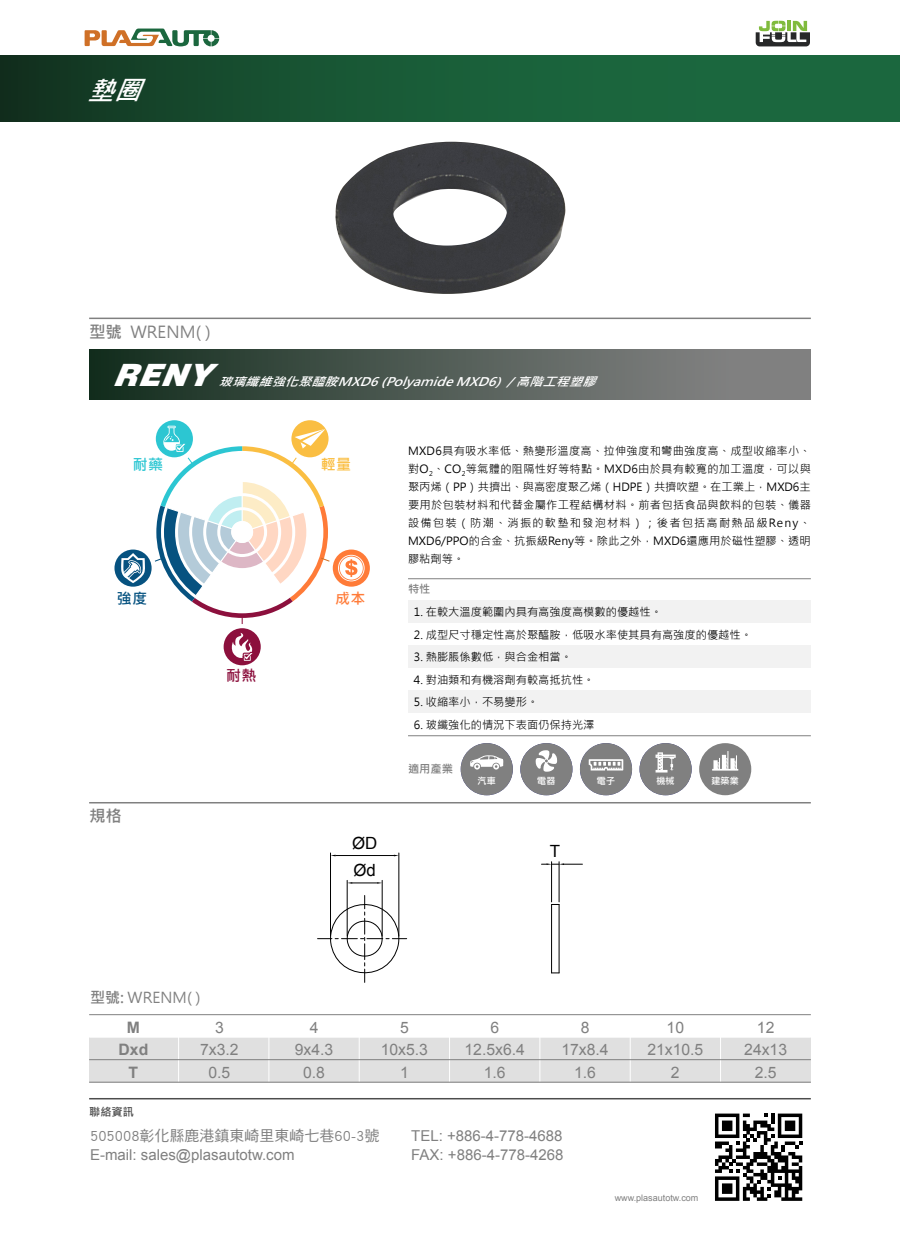
<style>
.page{position:relative;width:900px;height:1245px;background:#fff}
.page>*{position:absolute;margin:0;border:0;box-sizing:border-box;transform-origin:0 0}
.t1{font:italic 900 30.75px "Helvetica LT";color:#fff}
.t2{font:italic 700 26.03px "Microsoft Jheng Hei";color:#fff}
.t3{font:16.88px "Arial";color:#000}
.t4{font:16.5px "Microsoft Jheng Hei";color:#808080}
.t5{font:700 16.5px "Microsoft Jheng Hei";color:#808080}
.t6{font:15.75px/22.5px "Arial";color:#808080;text-align:center}
.t7{font:700 15.75px/22.5px "Arial";color:#808080;text-align:center}
.t8{font:15px/18.8px "Arial";color:#808080}
.t9{font:15px "DF Hei Std W5";color:#808080}
.t10{font:15px "Microsoft Jheng Hei";color:#808080}
.t11{font:700 15px "Microsoft Jheng Hei";color:#ff7b38}
.t12{font:700 15px "Microsoft Jheng Hei";color:#2cc6d2}
.t13{font:700 15px "Microsoft Jheng Hei";color:#fabe42}
.t14{font:700 15px "Microsoft Jheng Hei";color:#065280}
.t15{font:700 15px "Microsoft Jheng Hei";color:#8c103d}
.t16{font:italic 700 11.85px "Microsoft Jheng Hei";color:#fff;scale:1.12 1}
.t17{font:11.25px/18px "Microsoft Jheng Hei";color:#000;text-align:justify}
.t18{font:700 11.25px "Microsoft Jheng Hei";color:#808080}
.t19{font:700 11.25px "Microsoft Jheng Hei";color:#4d4d4d}
.t20{font:9px "Li Hei Pro";letter-spacing:.02em;color:#fff}
.t21{font:9px "Arial";color:#808080}
.t22{font:7.5px "Li Hei Pro";letter-spacing:.02em;color:#fff}
.s1{font-weight:700}
</style>
<div class="page">
<div style="left:0;top:55px;width:900px;height:66px;background:linear-gradient(to right,#143b25,#1d7345)"></div>
<svg style="left:85px;top:29px;width:134px;height:17px"></svg>
<svg style="left:756px;top:21px;width:54px;height:25px"></svg>
<img style="left:335px;top:142px;width:231px;height:152px">
<hr style="left:89px;top:318px;width:722px;height:1px;background:#808080">
<div style="left:89px;top:1037px;width:722px;height:45px;background:#e0e0e0"></div>
<hr style="left:89px;top:1037px;width:722px;height:1px;background:#fff">
<hr style="left:269px;top:1015px;width:1px;height:67px;background:#fff">
<hr style="left:359px;top:1015px;width:1px;height:67px;background:#fff">
<hr style="left:449px;top:1015px;width:1px;height:67px;background:#fff">
<hr style="left:540px;top:1015px;width:1px;height:67px;background:#fff">
<hr style="left:720px;top:1015px;width:1px;height:67px;background:#fff">
<hr style="left:630px;top:1015px;width:1px;height:67px;background:#fff">
<hr style="left:178px;top:1015px;width:1px;height:67px;background:#fff">
<hr style="left:89px;top:1059px;width:722px;height:1px;background:#808080">
<hr style="left:89px;top:1014px;width:722px;height:1px;background:#808080">
<hr style="left:89px;top:1082px;width:722px;height:1px;background:#808080">
<hr style="left:89px;top:1098px;width:722px;height:1px;background:#4d4d4d">
<svg style="left:715px;top:1114px;width:87px;height:87px"></svg>
<hr style="left:551px;top:904px;width:1px;height:69px;background:#000">
<hr style="left:559px;top:904px;width:1px;height:69px;background:#000">
<svg style="left:318px;top:894px;width:89px;height:89px"></svg>
<hr style="left:551px;top:862px;width:1px;height:40px;background:#000">
<hr style="left:559px;top:862px;width:1px;height:40px;background:#000">
<svg style="left:542px;top:863px;width:40px;height:2px"></svg>
<hr style="left:347px;top:880px;width:1px;height:56px;background:#000">
<hr style="left:382px;top:880px;width:1px;height:56px;background:#000">
<svg style="left:347px;top:882px;width:35px;height:2px"></svg>
<hr style="left:330px;top:853px;width:1px;height:83px;background:#000">
<hr style="left:399px;top:853px;width:1px;height:83px;background:#000">
<hr style="left:336px;top:855px;width:58px;height:1px;background:#000">
<hr style="left:89px;top:802px;width:722px;height:1px;background:#808080">
<div style="left:89px;top:350px;width:722px;height:50px;background:linear-gradient(to right,#152f20,#8d8a8c)"></div>
<div style="left:408px;top:601px;width:403px;height:22px;background:#f2f2f2"></div>
<div style="left:408px;top:646px;width:403px;height:22px;background:#f2f2f2"></div>
<div style="left:408px;top:691px;width:403px;height:22px;background:#f2f2f2"></div>
<hr style="left:408px;top:579px;width:403px;height:1px;background:#808080">
<hr style="left:408px;top:736px;width:403px;height:1px;background:#808080">
<div style="left:520px;top:743px;width:52px;height:52px;background:#808080;border-radius:50%"></div>
<svg style="left:535px;top:750px;width:22px;height:22px"></svg>
<div style="left:580px;top:743px;width:52px;height:52px;background:#808080;border-radius:50%"></div>
<svg style="left:589px;top:759px;width:34px;height:12px"></svg>
<div style="left:461px;top:743px;width:52px;height:52px;background:#808080;border-radius:50%"></div>
<svg style="left:470px;top:755px;width:34px;height:15px"></svg>
<div style="left:699px;top:743px;width:52px;height:52px;background:#808080;border-radius:50%"></div>
<svg style="left:712px;top:751px;width:26px;height:20px"></svg>
<div style="left:640px;top:743px;width:52px;height:52px;background:#808080;border-radius:50%"></div>
<svg style="left:655px;top:752px;width:21px;height:21px"></svg>
<div style="left:333px;top:550px;width:37px;height:37px;background:#ff7b38;border-radius:50%"></div>
<svg style="left:338px;top:555px;width:27px;height:26px"></svg>
<svg style="left:156px;top:420px;width:37px;height:37px"></svg>
<div style="left:291px;top:420px;width:38px;height:37px;background:#fabe42;border-radius:50%"></div>
<svg style="left:155px;top:426px;width:175px;height:198px"></svg>
<div style="left:114px;top:550px;width:38px;height:37px;background:#065280;border-radius:50%"></div>
<svg style="left:121px;top:553px;width:24px;height:30px"></svg>
<div style="left:224px;top:628px;width:37px;height:37px;background:#8c103d;border-radius:50%"></div>
<svg style="left:231px;top:633px;width:22px;height:28px"></svg>
<h2 class="t2" style="left:87px;top:74px;width:68px">墊圈</h2>
<h3 class="t4" style="left:89px;top:321px;width:123px"><span class="s1">型號</span> WRENM( )</h3>
<h1 class="t1" style="left:113px;top:355px;width:115px">RENY</h1>
<p class="t16" style="left:219px;top:374px;width:343px">玻璃纖維強化聚醯胺MXD6(PolyamideMXD6)/高階工程塑膠</p>
<h3 class="t12" style="left:133px;top:456px;width:32px">耐藥</h3>
<h3 class="t13" style="left:321px;top:456px;width:32px">輕量</h3>
<h3 class="t14" style="left:117px;top:589px;width:32px">強度</h3>
<h3 class="t5" style="left:89px;top:806px;width:35px">規格</h3>
<h3 class="t15" style="left:226px;top:666px;width:32px">耐熱</h3>
<h3 class="t11" style="left:335px;top:589px;width:32px">成本</h3>
<h3 class="t3" style="left:352px;top:832px;width:27px">ØD</h3>
<h3 class="t3" style="left:353px;top:859px;width:24px">Ød</h3>
<p class="t17" style="left:408px;top:441px;width:404px">MXD6具有吸水率低、熱變形溫度高、拉伸強度和彎曲強度高、成型收縮率小、對O<sub>2</sub>、CO<sub>2</sub>等氣體的阻隔性好等特點。MXD6由於具有較寬的加工溫度，可以與聚丙烯（PP）共擠出、與高密度聚乙烯（HDPE）共擠吹塑。在工業上，MXD6主要用於包裝材料和代替金屬作工程結構材料。前者包括食品與飲料的包裝、儀器設備包裝（防潮、消振的軟墊和發泡材料）；後者包括高耐熱品級Reny、MXD6/PPO的合金、抗振級Reny等。除此之外，MXD6還應用於磁性塑膠、透明膠粘劑等。</p>
<p class="t18" style="left:408px;top:582px;width:24px">特性</p>
<p class="t17" style="left:414px;top:603px;width:250px">1. 在較大溫度範圍內具有高強度高模數的優越性。</p>
<p class="t17" style="left:414px;top:625px;width:340px">2. 成型尺寸穩定性高於聚醯胺，低吸水率使其具有高強度的優越性。</p>
<p class="t17" style="left:414px;top:648px;width:160px">3. 熱膨脹係數低，與合金相當。</p>
<p class="t17" style="left:414px;top:670px;width:182px">4. 對油類和有機溶劑有較高抵抗性。</p>
<p class="t17" style="left:414px;top:693px;width:126px">5. 收縮率小，不易變形。</p>
<p class="t17" style="left:414px;top:715px;width:182px">6. 玻纖強化的情況下表面仍保持光澤</p>
<p class="t18" style="left:408px;top:762px;width:46px">適用產業</p>
<p class="t20" style="left:471px;top:776px;width:29px">半導體</p>
<p class="t20" style="left:537px;top:776px;width:20px">電器</p>
<p class="t20" style="left:588px;top:776px;width:38px">造紙工業</p>
<p class="t20" style="left:478px;top:776px;width:20px">汽車</p>
<p class="t20" style="left:528px;top:776px;width:38px">清洗設備</p>
<p class="t20" style="left:656px;top:776px;width:20px">機械</p>
<p class="t20" style="left:711px;top:776px;width:29px">建築業</p>
<p class="t20" style="left:597px;top:776px;width:20px">電子</p>
<p class="t22" style="left:646px;top:777px;width:40px">耐化學零件</p>
<h3 class="t3" style="left:550px;top:840px;width:12px">T</h3>
<h3 class="t10" style="left:90px;top:988px;width:112px"><span class="s1">型號:</span> WRENM( )</h3>
<h3 class="t6" style="left:200px;top:1016px;width:40px">3<br>7x3.2<br>0.5</h3>
<h3 class="t7" style="left:119px;top:1017px;width:31px">M<br>Dxd<br>T</h3>
<h3 class="t6" style="left:295px;top:1016px;width:40px">4<br>9x4.3<br>0.8</h3>
<h3 class="t6" style="left:381px;top:1016px;width:49px">5<br>10x5.3<br>1</h3>
<h3 class="t6" style="left:465px;top:1016px;width:62px">6<br>12.5x6.4<br>1.6</h3>
<h3 class="t6" style="left:561px;top:1016px;width:49px">8<br>17x8.4<br>1.6</h3>
<h3 class="t6" style="left:744px;top:1016px;width:44px">12<br>24x13<br>2.5</h3>
<h3 class="t6" style="left:647px;top:1016px;width:58px">10<br>21x10.5<br>2</h3>
<p class="t19" style="left:89px;top:1105px;width:46px">聯絡資訊</p>
<h3 class="t9" style="left:90px;top:1127px;width:291px">505008彰化縣鹿港鎮東崎里東崎七巷60-3號</h3>
<h3 class="t8" style="left:90px;top:1145px;width:206px">E-mail: sales@plasautotw.com</h3>
<h3 class="t8" style="left:411px;top:1126px;width:154px">TEL: +886-4-778-4688<br>FAX: +886-4-778-4268</h3>
<p class="t21" style="left:615px;top:1192px;width:85px">www.plasautotw.com</p>
</div>
